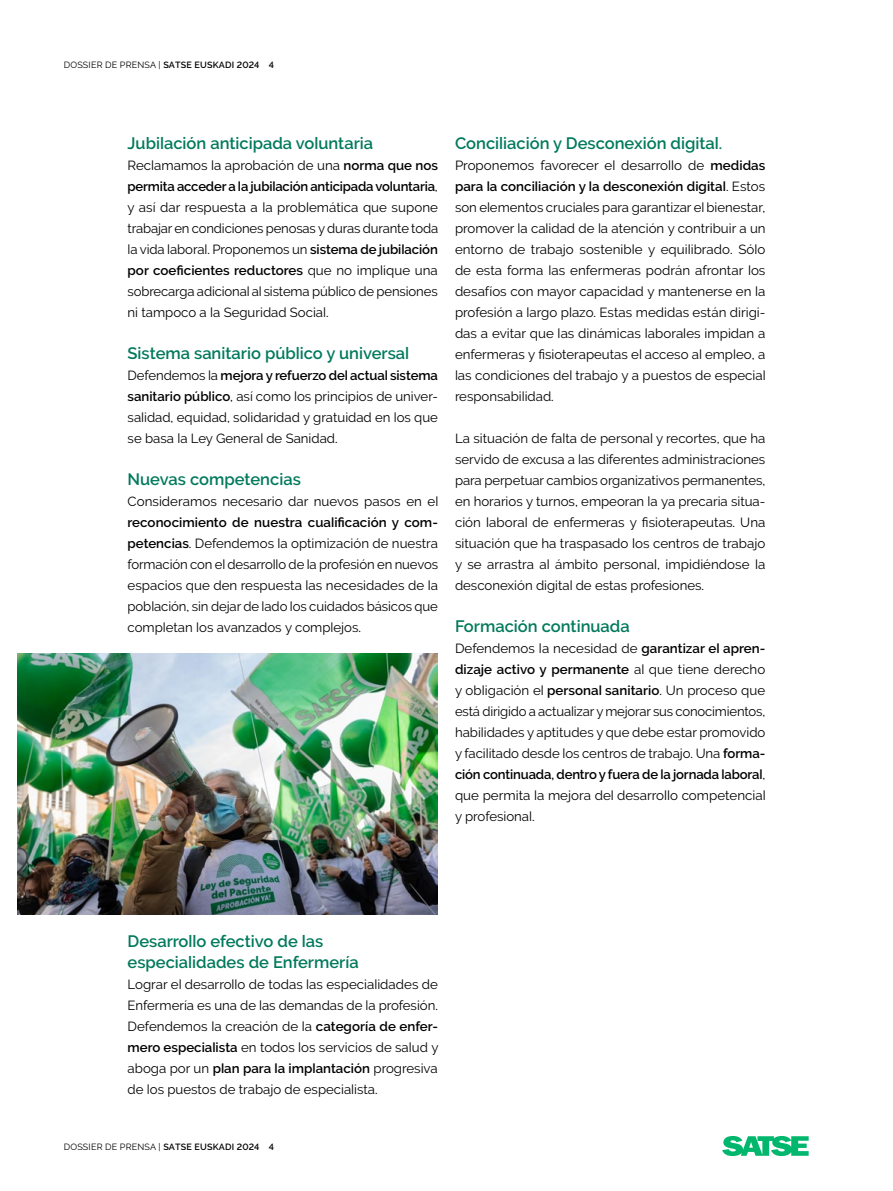
<style>
.page{position:relative;width:893px;height:1191px;background:#fff}
.page>*{position:absolute;margin:0;border:0;box-sizing:border-box;transform-origin:0 0}
.t1{font:600 16.5px/21px "SATSE";color:#00795c}
.t2{font:13.2px/21px "SATSE";color:#000;text-align:justify}
.t3{font:600 9px "SATSE";letter-spacing:.02em;color:#000}
.s1{font-weight:400}
.s2{font-weight:600}
</style>
<div class="page">
<svg style="left:722px;top:1136px;width:87px;height:20px"></svg>
<img style="left:17px;top:653px;width:421px;height:261px">
<p class="t3" style="left:64px;top:60px;width:212px"><span class="s1">DOSSIER DE PRENSA |</span> SATSE EUSKADI 2024 4</p>
<p class="t1" style="left:128px;top:132px;width:247px">Jubilación anticipada voluntaria</p>
<p class="t2" style="left:128px;top:154px;width:312px">Reclamamos la aprobación de una <span class="s2">norma que nos permita acceder a la jubilación anticipada voluntaria</span>, y así dar respuesta a la problemática que supone trabajar en condiciones penosas y duras durante toda la vida laboral. Proponemos un <span class="s2">sistema de jubilación por coeficientes reductores</span> que no implique una sobrecarga adicional al sistema público de pensiones ni tampoco a la Seguridad Social.</p>
<p class="t1" style="left:128px;top:342px;width:283px">Sistema sanitario público y universal</p>
<p class="t2" style="left:128px;top:364px;width:312px">Defendemos la <span class="s2">mejora y refuerzo del actual sistema sanitario público</span>, así como los principios de univer&shy;salidad, equidad, solidaridad y gratuidad en los que se basa la Ley General de Sanidad.</p>
<p class="t1" style="left:128px;top:468px;width:175px">Nuevas competencias</p>
<p class="t2" style="left:128px;top:490px;width:312px">Consideramos necesario dar nuevos pasos en el</p>
<p class="t2" style="left:128px;top:511px;width:312px"><span class="s2">reconocimiento de nuestra cualificación y com&shy;petencias</span>. Defendemos la optimización de nuestra formación con el desarrollo de la profesión en nuevos espacios que den respuesta las necesidades de la población, sin dejar de lado los cuidados básicos que completan los avanzados y complejos.</p>
<p class="t1" style="left:455px;top:132px;width:269px">Conciliación y Desconexión digital.</p>
<p class="t2" style="left:455px;top:154px;width:312px">Proponemos favorecer el desarrollo de <span class="s2">medidas para la conciliación y la desconexión digital</span>. Estos son elementos cruciales para garantizar el bienestar, promover la calidad de la atención y contribuir a un entorno de trabajo sostenible y equilibrado. Sólo de esta forma las enfermeras podrán afrontar los desafíos con mayor capacidad y mantenerse en la profesión a largo plazo. Estas medidas están dirigi&shy;das a evitar que las dinámicas laborales impidan a enfermeras y fisioterapeutas el acceso al empleo, a las condiciones del trabajo y a puestos de especial responsabilidad.</p>
<p class="t2" style="left:455px;top:427px;width:312px">La situación de falta de personal y recortes, que ha servido de excusa a las diferentes administraciones para perpetuar cambios organizativos permanentes, en horarios y turnos, empeoran la ya precaria situa&shy;ción laboral de enfermeras y fisioterapeutas. Una situación que ha traspasado los centros de trabajo y se arrastra al ámbito personal, impidiéndose la desconexión digital de estas profesiones.</p>
<p class="t1" style="left:455px;top:615px;width:176px">Formación continuada</p>
<p class="t2" style="left:455px;top:637px;width:312px">Defendemos la necesidad de <span class="s2">garantizar el apren&shy;dizaje activo y permanente</span> al que tiene derecho y obligación el <span class="s2">personal sanitario</span>. Un proceso que está dirigido a actualizar y mejorar sus conocimientos, habilidades y aptitudes y que debe estar promovido y facilitado desde los centros de trabajo. Una <span class="s2">forma&shy;ción continuada, dentro y fuera de la jornada laboral</span>, que permita la mejora del desarrollo competencial y profesional.</p>
<p class="t1" style="left:128px;top:930px;width:233px">Desarrollo efectivo de las especialidades de Enfermería</p>
<p class="t2" style="left:128px;top:973px;width:312px">Lograr el desarrollo de todas las especialidades de Enfermería es una de las demandas de la profesión.<br>Defendemos la creación de la <span class="s2">categoría de enfer&shy;mero especialista</span> en todos los servicios de salud y aboga por un <span class="s2">plan para la implantación</span> progresiva de los puestos de trabajo de especialista.</p>
<p class="t3" style="left:64px;top:1141px;width:212px"><span class="s1">DOSSIER DE PRENSA |</span> SATSE EUSKADI 2024 4</p>
</div>
